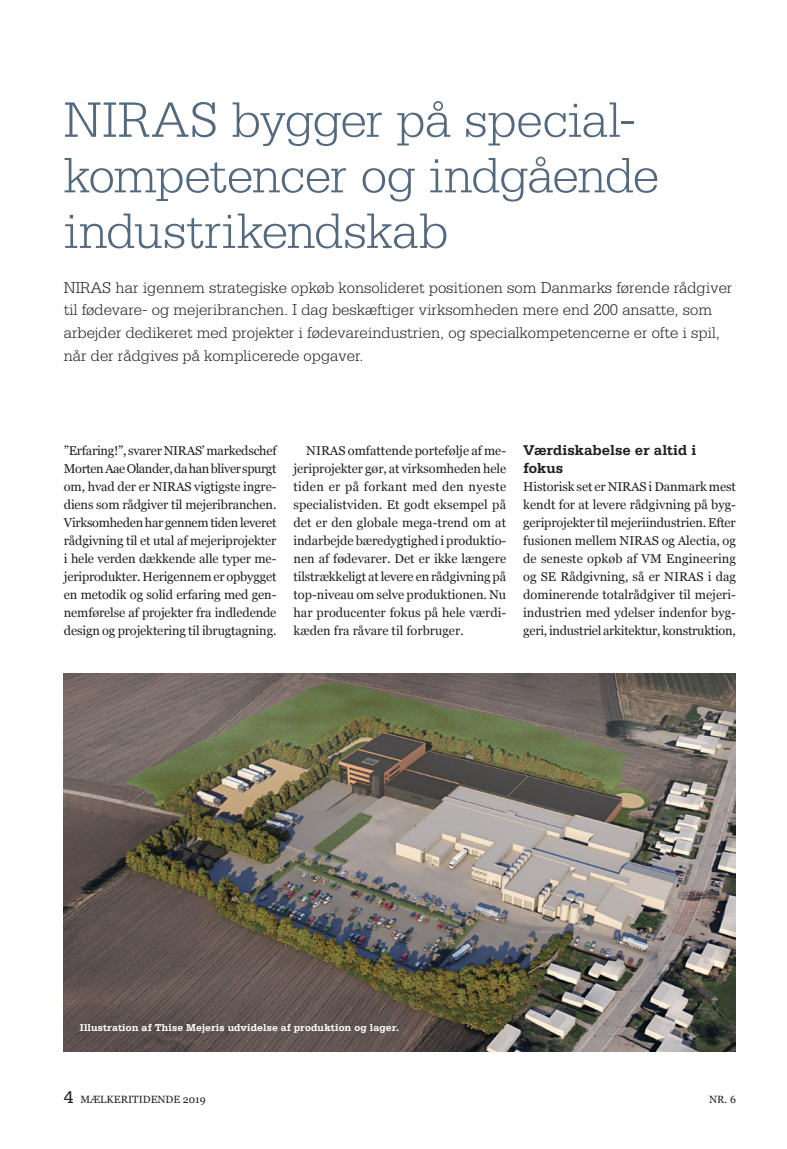
<style>
.page{position:relative;width:787px;height:1149px;background:#fff}
.page>*{position:absolute;margin:0;border:0;box-sizing:border-box;transform-origin:0 0}
.Rubrik{font:300 52.5px/55.5px "Serifa";letter-spacing:-.015em;color:#53697e}
.Underrubrik{font:300 16.5px/22.5px "Serifa";color:#231f20}
.Mellemrubrik{font:700 15px/18px "Serifa";letter-spacing:-.005em;color:#231f20}
.Brødtekst{font:12.75px/18px "Georgia";letter-spacing:-.01em;color:#231f20;text-align:justify}
.Brødtekst_ind{font:12.75px/18px "Georgia";color:#231f20;text-align:justify}
.Billedtekst{font:700 10.5px "Serifa";letter-spacing:.01em;color:#fff}
.t1{font:10.5px "Georgia";color:#231f20}
.s1{font-family:"Serifa";font-size:18px}
</style>
<div class="page">
<img style="left:64px;top:673px;width:672px;height:377px">
<p class="Rubrik" style="left:64px;top:91px;width:596px">NIRAS bygger på special&shy;kompetencer og indgående industrikendskab</p>
<p class="Underrubrik" style="left:64px;top:276px;width:670px">NIRAS har igennem strategiske opkøb konsolideret positionen som Danmarks førende rådgiver til fødevare- og mejeribranchen. I dag beskæftiger virksomheden mere end 200 ansatte, som arbejder dedikeret med projekter i fødevareindustrien, og specialkompetencerne er ofte i spil, når der rådgives på komplicerede opgaver.</p>
<p class="Brødtekst" style="left:64px;top:441px;width:214px">”Erfaring!”, svarer NIRAS’ markedschef Morten Aae Olander, da han bliver spurgt om, hvad der er NIRAS vigtigste ingre&shy;diens som rådgiver til mejeribranchen.<br>Virksomheden har gennem tiden leveret rådgivning til et utal af mejeriprojekter i hele verden dækkende alle typer me&shy;jeriprodukter. Herigennem er opbygget en metodik og solid erfaring med gen&shy;nemførelse af projekter fra indledende design og projektering til ibrugtagning.</p>
<p class="Brødtekst_ind" style="left:293px;top:441px;width:214px;text-indent:13px">NIRAS omfattende portefølje af me&shy;jeriprojekter gør, at virksomheden hele tiden er på forkant med den nyeste specialistviden. Et godt eksempel på det er den globale mega-trend om at indarbejde bæredygtighed i produktio&shy;nen af fødevarer. Det er ikke længere tilstrækkeligt at levere en rådgivning på top-niveau om selve produktionen. Nu har producenter fokus på hele værdi&shy;kæden fra råvare til forbruger.</p>
<p class="Mellemrubrik" style="left:523px;top:440px;width:175px">Værdiskabelse er altid i fokus</p>
<p class="Brødtekst" style="left:523px;top:477px;width:214px">Historisk set er NIRAS i Danmark mest kendt for at levere rådgivning på byg&shy;geriprojekter til mejeriindustrien. Efter fusionen mellem NIRAS og Alectia, og de seneste opkøb af VM Engineering og SE Rådgivning, så er NIRAS i dag dominerende totalrådgiver til mejeri&shy;industrien med ydelser indenfor byg&shy;geri, industriel arkitektur, konstruktion,</p>
<p class="Billedtekst" style="left:80px;top:1021px;width:321px">Illustration af Thise Mejeris udvidelse af produktion og lager.</p>
<p class="t1" style="left:64px;top:1091px;width:143px"><span class="s1">4</span> MÆLKERITIDENDE 2019</p>
<p class="t1" style="left:709px;top:1091px;width:28px">NR. 6</p>
</div>
